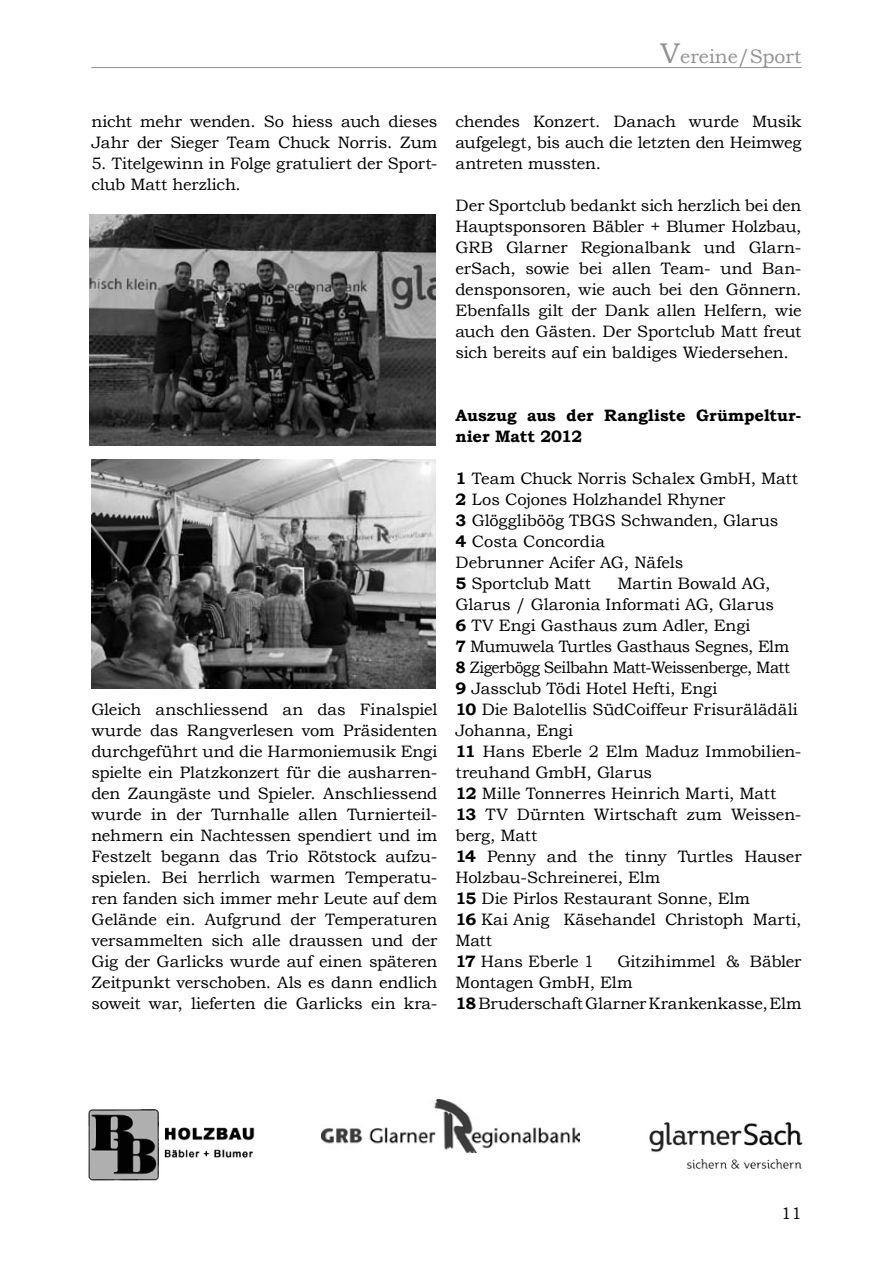
<style>
.page{position:relative;width:893px;height:1263px;background:#fff}
.page>*{position:absolute;margin:0;border:0;box-sizing:border-box;transform-origin:0 0}
.t1{font:19.5px "Bookman Old Style";color:#929395}
.t2{font:16.5px/21px "Bookman Old Style";letter-spacing:-.01em;color:#000}
.t3{font:700 16.5px/21px "Bookman Old Style";color:#000}
.s1{font-size:28.5px}
.s2{font-weight:700}
</style>
<div class="page">
<hr style="left:91px;top:67px;width:710px;height:1px;background:#929395">
<img style="left:89px;top:215px;width:347px;height:230px">
<img style="left:91px;top:459px;width:345px;height:230px">
<img style="left:322px;top:1099px;width:257px;height:54px">
<img style="left:649px;top:1122px;width:154px;height:47px">
<img style="left:88px;top:1109px;width:167px;height:72px">
<p class="t1" style="left:660px;top:44px;width:143px"><span class="s1">V</span>ereine/Sport</p>
<p class="t2" style="left:91px;top:111px;width:348px">nicht mehr wenden. So hiess auch dieses<br>Jahr der Sieger Team Chuck Norris. Zum</p>
<p class="t2" style="left:91px;top:153px;width:348px">5. Titelgewinn in Folge gratuliert der Sport&shy;club Matt herzlich.</p>
<p class="t2" style="left:455px;top:111px;width:347px;text-align:justify">chendes Konzert. Danach wurde Musik aufgelegt, bis auch die letzten den Heimweg antreten mussten.</p>
<p class="t2" style="left:455px;top:195px;width:348px;text-align:justify">Der Sportclub bedankt sich herzlich bei den Hauptsponsoren Bäbler + Blumer Holzbau, GRB Glarner Regionalbank und Glarn&shy;erSach, sowie bei allen Team- und Ban&shy;densponsoren, wie auch bei den Gönnern.<br>Ebenfalls gilt der Dank allen Helfern, wie auch den Gästen. Der Sportclub Matt freut sich bereits auf ein baldiges Wiedersehen.</p>
<p class="t2" style="left:91px;top:699px;width:348px;text-align:justify">Gleich anschliessend an das Finalspiel wurde das Rangverlesen vom Präsidenten durchgeführt und die Harmoniemusik Engi spielte ein Platzkonzert für die ausharren&shy;den Zaungäste und Spieler. Anschliessend wurde in der Turnhalle allen Turnierteil&shy;nehmern ein Nachtessen spendiert und im Festzelt begann das Trio Rötstock aufzu&shy;spielen. Bei herrlich warmen Temperatu&shy;ren fanden sich immer mehr Leute auf dem Gelände ein. Aufgrund der Temperaturen versammelten sich alle draussen und der Gig der Garlicks wurde auf einen späteren Zeitpunkt verschoben. Als es dann endlich soweit war, lieferten die Garlicks ein kra-</p>
<p class="t3" style="left:455px;top:405px;width:348px">Auszug aus der Rangliste Grümpeltur&shy;nier Matt 2012</p>
<p class="t2" style="left:455px;top:468px;width:344px"><span class="s2">1</span> Team Chuck Norris Schalex GmbH, Matt<br><span class="s2">2</span> Los Cojones Holzhandel Rhyner<br><span class="s2">3</span> Glöggliböög TBGS Schwanden, Glarus<br><span class="s2">4</span> Costa Concordia<br>Debrunner Acifer AG, Näfels<br><span class="s2">5</span> Sportclub Matt</p>
<p class="t2" style="left:455px;top:573px;width:348px;text-indent:162px">Martin Bowald AG,<br>Glarus / Glaronia Informati AG, Glarus<br><span class="s2">6</span> TV Engi Gasthaus zum Adler, Engi<br><span class="s2">7</span> Mumuwela Turtles Gasthaus Segnes, Elm<br><span class="s2">8</span> Zigerbögg Seilbahn Matt-Weissenberge, Matt<br><span class="s2">9</span> Jassclub Tödi Hotel Hefti, Engi<br><span class="s2">10</span> Die Balotellis SüdCoiffeur Frisurälädäli<br>Johanna, Engi<br><span class="s2">11</span> Hans Eberle 2 Elm Maduz Immobilien&shy;treuhand GmbH, Glarus<br><span class="s2">12</span> Mille Tonnerres Heinrich Marti, Matt<br><span class="s2">13</span> TV Dürnten Wirtschaft zum Weissen&shy;berg, Matt<br><span class="s2">14</span> Penny and the tinny Turtles Hauser<br>Holzbau-Schreinerei, Elm<br><span class="s2">15</span> Die Pirlos Restaurant Sonne, Elm<br><span class="s2">16</span> Kai Anig Käsehandel Christoph Marti,<br>Matt<br><span class="s2">17</span> Hans Eberle 1</p>
<p class="t2" style="left:455px;top:951px;width:348px;text-indent:162px">Gitzihimmel &amp; Bäbler<br>Montagen GmbH, Elm<br><span class="s2">18</span> Bruderschaft Glarner Krankenkasse,Elm</p>
<p class="t2" style="left:781px;top:1203px;width:22px">11</p>
</div>
